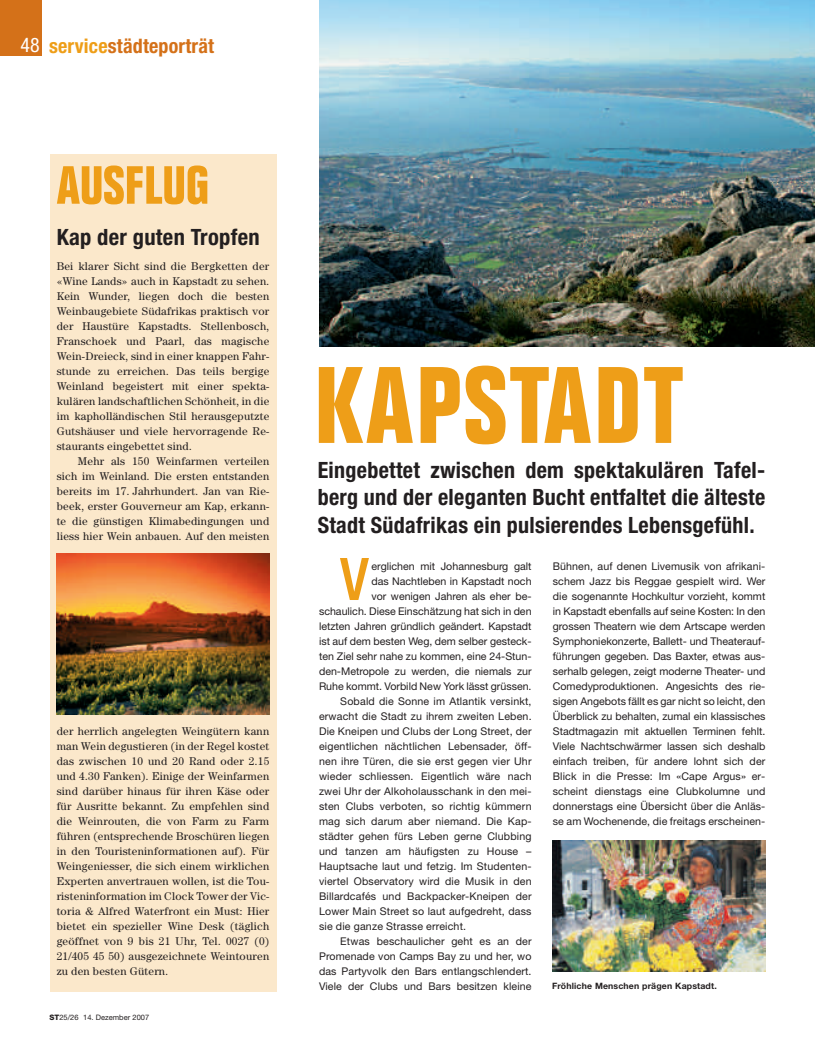
<style>
.page{position:relative;width:815px;height:1063px;background:#fff}
.page>*{position:absolute;margin:0;border:0;box-sizing:border-box;transform-origin:0 0}
.t1{font:700 condensed 106.25px "Folio";letter-spacing:.025em;color:#ee9e18}
.t2{font:500 condensed 58.88px "Helvetica Neue";color:#ee9e18}
.t3{font:700 condensed 52.5px "Folio";color:#ee9e18}
.t4{font:700 condensed 22.5px/27.5px "Helvetica Neue";letter-spacing:.015em;color:#231f20;text-align:justify}
.t5{font:700 condensed 20px "Helvetica Neue";letter-spacing:.01em;color:#d47119}
.t6{font:condensed 20px "Helvetica Neue";color:#fff}
.t7{font:11.25px/15px "Century";letter-spacing:.02em;color:#231f20;text-align:justify}
.t8{font:10.62px/15px "Helvetica Neue";letter-spacing:.015em;color:#231f20;text-align:justify}
.t9{font:700 8.75px "Helvetica Neue";letter-spacing:.015em;color:#231f20}
.t10{font:7.5px "Helvetica Neue";color:#231f20}
.s1{color:#ee9e18}
.s2{font-weight:800}
</style>
<div class="page">
<img style="left:0;top:0;width:815px;height:992px">
<p class="t6" style="left:21px;top:38px;width:21px">48</p>
<p class="t5" style="left:49px;top:39px;width:166px"><span class="s1">service</span>städteporträt</p>
<p class="t3" style="left:57px;top:166px;width:154px">AUSFLUG</p>
<p class="t4" style="left:57px;top:225px;width:204px">Kap der guten Tropfen</p>
<p class="t7" style="left:57px;top:260px;width:214px">Bei klarer Sicht sind die Bergketten der</p>
<p class="t7" style="left:57px;top:275px;width:214px">«Wine Lands» auch in Kapstadt zu sehen.</p>
<p class="t7" style="left:57px;top:290px;width:214px">Kein Wunder, liegen doch die besten</p>
<p class="t7" style="left:57px;top:305px;width:214px">Weinbaugebiete Südafrikas praktisch vor</p>
<p class="t7" style="left:57px;top:320px;width:214px">der Haustüre Kapstadts. Stellenbosch,</p>
<p class="t7" style="left:57px;top:335px;width:214px">Franschoek und Paarl, das magische</p>
<p class="t7" style="left:57px;top:350px;width:214px">Wein-Dreieck, sind in einer knappen Fahr-</p>
<p class="t7" style="left:57px;top:365px;width:214px">stunde zu erreichen. Das teils bergige</p>
<p class="t7" style="left:57px;top:380px;width:214px">Weinland begeistert mit einer spekta-</p>
<p class="t7" style="left:57px;top:395px;width:214px">kulären landschaftlichen Schönheit, in die</p>
<p class="t7" style="left:57px;top:410px;width:214px">im kapholländischen Stil herausgeputzte</p>
<p class="t7" style="left:57px;top:425px;width:214px">Gutshäuser und viele hervorragende Re-</p>
<p class="t7" style="left:57px;top:440px;width:137px">staurants eingebettet sind.</p>
<p class="t7" style="left:78px;top:455px;width:193px">Mehr als 150 Weinfarmen verteilen</p>
<p class="t7" style="left:57px;top:470px;width:214px">sich im Weinland. Die ersten entstanden</p>
<p class="t7" style="left:57px;top:485px;width:214px">bereits im 17. Jahrhundert. Jan van Rie-</p>
<p class="t7" style="left:57px;top:500px;width:214px">beek, erster Gouverneur am Kap, erkann-</p>
<p class="t7" style="left:57px;top:515px;width:214px">te die günstigen Klimabedingungen und</p>
<p class="t7" style="left:57px;top:530px;width:214px">liess hier Wein anbauen. Auf den meisten</p>
<p class="t7" style="left:57px;top:725px;width:214px">der herrlich angelegten Weingütern kann man Wein degustieren (in der Regel kostet das zwischen 10 und 20 Rand oder 2.15 und 4.30 Fanken). Einige der Weinfarmen sind darüber hinaus für ihren Käse oder für Ausritte bekannt. Zu empfehlen sind die Weinrouten, die von Farm zu Farm führen (entsprechende Broschüren liegen in den Touristeninformationen auf). Für Weingeniesser, die sich einem wirklichen Experten anvertrauen wollen, ist die Tou&shy;risteninformation im Clock Tower der Vic&shy;toria &amp; Alfred Waterfront ein Must: Hier bietet ein spezieller Wine Desk (täglich geöffnet von 9 bis 21 Uhr, Tel. 0027 (0)<br>21/405 45 50) ausgezeichnete Weintouren zu den besten Gütern.</p>
<p class="t10" style="left:50px;top:1015px;width:101px"><span class="s2">ST</span>25/26 14. Dezember 2007</p>
<p class="t1" style="left:314px;top:367px;width:370px">KAPSTADT</p>
<p class="t4" style="left:318px;top:458px;width:449px">Eingebettet zwischen dem spektakulären Tafel&shy;berg und der eleganten Bucht entfaltet die älteste Stadt Südafrikas ein pulsierendes Lebensgefühl.</p>
<p class="t2" style="left:340px;top:558px;width:30px">V</p>
<p class="t8" style="left:371px;top:560px;width:162px">erglichen mit Johannesburg galt</p>
<p class="t8" style="left:371px;top:575px;width:162px">das Nachtleben in Kapstadt noch</p>
<p class="t8" style="left:371px;top:590px;width:162px">vor wenigen Jahren als eher be-</p>
<p class="t8" style="left:319px;top:605px;width:214px">schaulich. Diese Einschätzung hat sich in den</p>
<p class="t8" style="left:319px;top:620px;width:214px">letzten Jahren gründlich geändert. Kapstadt</p>
<p class="t8" style="left:319px;top:635px;width:214px">ist auf dem besten Weg, dem selber gesteck-</p>
<p class="t8" style="left:319px;top:650px;width:214px">ten Ziel sehr nahe zu kommen, eine 24-Stun-</p>
<p class="t8" style="left:319px;top:665px;width:214px">den-Metropole zu werden, die niemals zur</p>
<p class="t8" style="left:319px;top:680px;width:214px">Ruhe kommt. Vorbild New York lässt grüssen.</p>
<p class="t8" style="left:340px;top:695px;width:193px">Sobald die Sonne im Atlantik versinkt,</p>
<p class="t8" style="left:319px;top:710px;width:214px">erwacht die Stadt zu ihrem zweiten Leben.</p>
<p class="t8" style="left:319px;top:725px;width:214px">Die Kneipen und Clubs der Long Street, der</p>
<p class="t8" style="left:319px;top:740px;width:214px">eigentlichen nächtlichen Lebensader, öff-</p>
<p class="t8" style="left:319px;top:755px;width:214px">nen ihre Türen, die sie erst gegen vier Uhr</p>
<p class="t8" style="left:319px;top:770px;width:214px">wieder schliessen. Eigentlich wäre nach</p>
<p class="t8" style="left:319px;top:785px;width:214px">zwei Uhr der Alkoholausschank in den mei-</p>
<p class="t8" style="left:319px;top:800px;width:214px">sten Clubs verboten, so richtig kümmern</p>
<p class="t8" style="left:319px;top:815px;width:214px">mag sich darum aber niemand. Die Kap-</p>
<p class="t8" style="left:319px;top:830px;width:214px">städter gehen fürs Leben gerne Clubbing</p>
<p class="t8" style="left:319px;top:845px;width:214px">und tanzen am häufigsten zu House –</p>
<p class="t8" style="left:319px;top:860px;width:214px">Hauptsache laut und fetzig. Im Studenten-</p>
<p class="t8" style="left:319px;top:875px;width:214px">viertel Observatory wird die Musik in den</p>
<p class="t8" style="left:319px;top:890px;width:214px">Billardcafés und Backpacker-Kneipen der</p>
<p class="t8" style="left:319px;top:905px;width:214px">Lower Main Street so laut aufgedreht, dass</p>
<p class="t8" style="left:319px;top:920px;width:149px">sie die ganze Strasse erreicht.</p>
<p class="t8" style="left:340px;top:935px;width:193px">Etwas beschaulicher geht es an der</p>
<p class="t8" style="left:319px;top:950px;width:214px">Promenade von Camps Bay zu und her, wo</p>
<p class="t8" style="left:319px;top:965px;width:214px">das Partyvolk den Bars entlangschlendert.</p>
<p class="t8" style="left:319px;top:980px;width:214px">Viele der Clubs und Bars besitzen kleine</p>
<p class="t8" style="left:553px;top:560px;width:214px">Bühnen, auf denen Livemusik von afrikani&shy;schem Jazz bis Reggae gespielt wird. Wer die sogenannte Hochkultur vorzieht, kommt in Kapstadt ebenfalls auf seine Kosten: In den grossen Theatern wie dem Artscape werden Symphoniekonzerte, Ballett- und Theaterauf&shy;führungen gegeben. Das Baxter, etwas aus&shy;serhalb gelegen, zeigt moderne Theater- und Comedyproduktionen. Angesichts des rie&shy;sigen Angebots fällt es gar nicht so leicht, den Überblick zu behalten, zumal ein klassisches Stadtmagazin mit aktuellen Terminen fehlt.<br>Viele Nachtschwärmer lassen sich deshalb einfach treiben, für andere lohnt sich der Blick in die Presse: Im «Cape Argus» er&shy;scheint dienstags eine Clubkolumne und donnerstags eine Übersicht über die Anläs&shy;se am Wochenende, die freitags erscheinen-</p>
<p class="t9" style="left:552px;top:983px;width:166px">Fröhliche Menschen prägen Kapstadt.</p>
</div>
